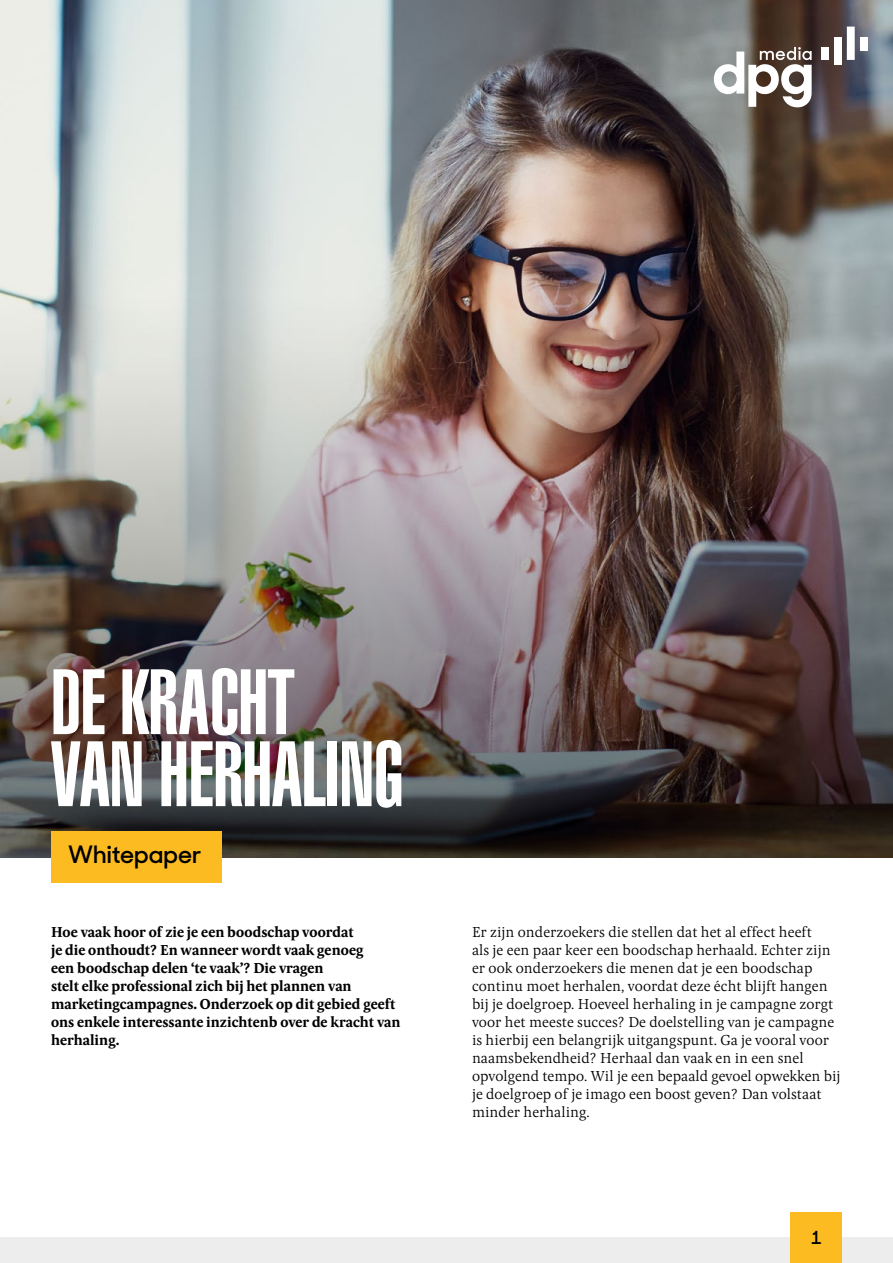
<style>
.page{position:relative;width:893px;height:1263px;background:#fff}
.page>*{position:absolute;margin:0;border:0;box-sizing:border-box;transform-origin:0 0}
.t1{font:900 extra-condensed 90px/72px "Swiss 911 BT";color:#fff}
.t2{font:600 24px "Sharp Sans Display No 2";color:#000}
.t3{font:600 18px "Sharp Sans Display No 2";color:#000}
.t4{font:300 15px/18px "Pona";color:#000}
.t5{font:700 15px/18px "Pona";color:#000}
</style>
<div class="page">
<div style="left:0;top:1237px;width:893px;height:26px;background:#ededed"></div>
<div style="left:791px;top:1212px;width:51px;height:51px;background:#fbbb21"></div>
<img style="left:0;top:0;width:893px;height:857px">
<div style="left:51px;top:832px;width:170px;height:51px;background:#fbbb21"></div>
<svg style="left:714px;top:47px;width:98px;height:60px"></svg>
<div style="left:821px;top:47px;width:8px;height:13px;background:#fff"></div>
<div style="left:860px;top:37px;width:7px;height:14px;background:#fff"></div>
<div style="left:834px;top:37px;width:8px;height:28px;background:#fff"></div>
<div style="left:847px;top:27px;width:8px;height:33px;background:#fff"></div>
<h1 class="t1" style="left:51px;top:668px;width:354px">DE KRACHT<br>VAN HERHALING</h1>
<h2 class="t2" style="left:68px;top:834px;width:135px">Whitepaper</h2>
<p class="t5" style="left:51px;top:922px;width:351px">Hoe vaak hoor of zie je een boodschap voordat<br>je die onthoudt? En wanneer wordt vaak genoeg<br>een boodschap delen ‘te vaak’? Die vragen<br>stelt elke professional zich bij het plannen van marketingcampagnes. Onderzoek op dit gebied geeft ons enkele interessante inzichtenb over de kracht van herhaling.</p>
<p class="t4" style="left:472px;top:922px;width:370px">Er zijn onderzoekers die stellen dat het al effect heeft<br>als je een paar keer een boodschap herhaald. Echter zijn er ook onderzoekers die menen dat je een boodschap continu moet herhalen, voordat deze écht blijft hangen bij je doelgroep. Hoeveel herhaling in je campagne zorgt voor het meeste succes? De doelstelling van je campagne is hierbij een belangrijk uitgangspunt. Ga je vooral voor naamsbekendheid? Herhaal dan vaak en in een snel opvolgend tempo. Wil je een bepaald gevoel opwekken bij je doelgroep of je imago een boost geven? Dan volstaat minder herhaling.</p>
<p class="t3" style="left:811px;top:1222px;width:12px">1</p>
</div>
